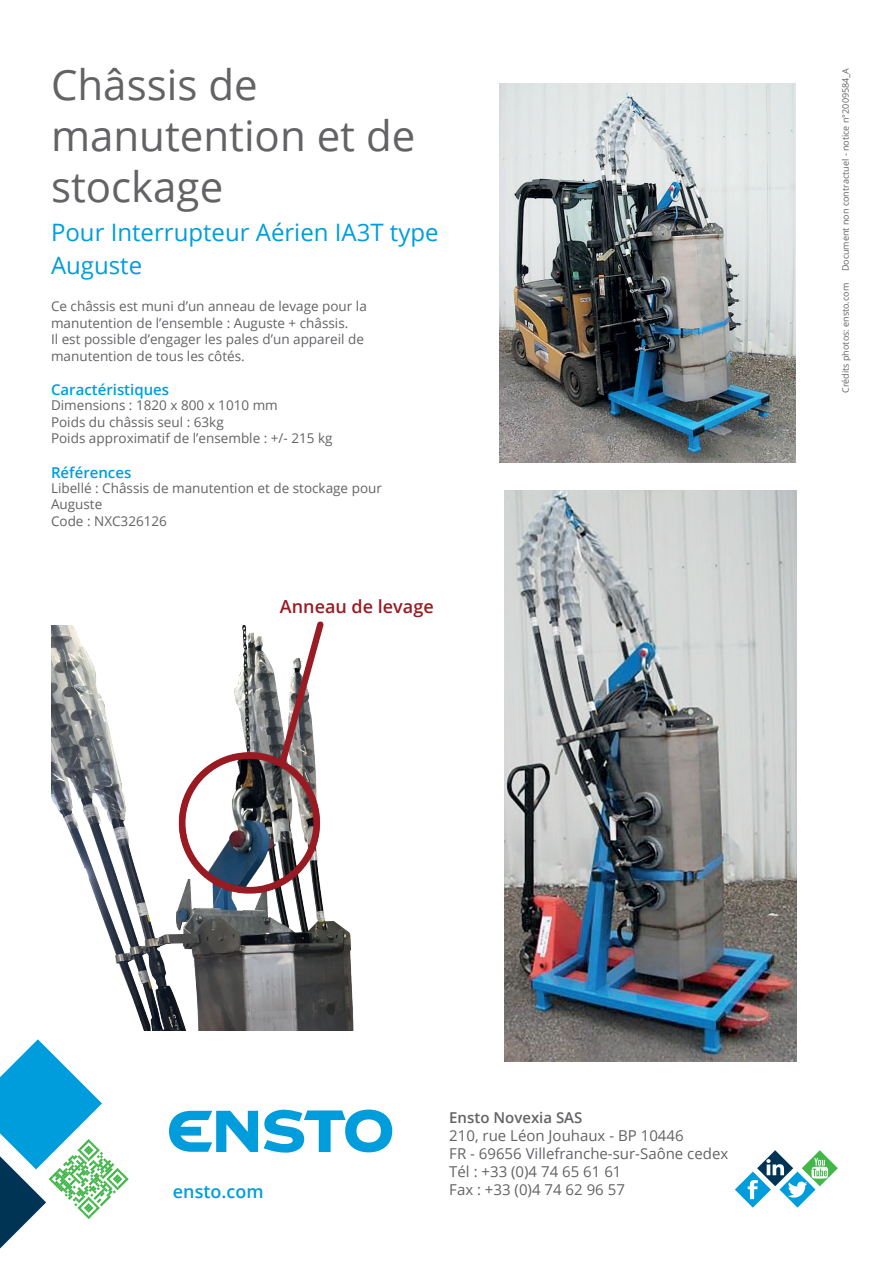
<style>
.page{position:relative;width:893px;height:1263px;background:#fff}
.page>*{position:absolute;margin:0;border:0;box-sizing:border-box;transform-origin:0 0}
.t1{font:42px/51px "Open Sans";color:#636366}
.t2{font:24px/33px "Open Sans";color:#009ddc}
.t3{font:600 18px "Open Sans";color:#991b23}
.t4{font:600 18px "Open Sans";color:#009ddc}
.t5{font:15px/18px "Open Sans";color:#636366}
.t6{font:600 15px "Open Sans";color:#009ddc}
.t7{font:600 15px "Open Sans";color:#636366}
.t8{font:13.5px/16.5px "Open Sans";color:#636366}
.t9{font:9px "Open Sans";color:#636366}
</style>
<div class="page">
<svg style="left:0;top:1039px;width:129px;height:210px"></svg>
<svg style="left:735px;top:1150px;width:103px;height:57px"></svg>
<svg style="left:169px;top:1111px;width:89px;height:41px"></svg>
<svg style="left:264px;top:1109px;width:128px;height:43px"></svg>
<img style="left:500px;top:84px;width:296px;height:379px">
<img style="left:51px;top:625px;width:303px;height:406px">
<img style="left:505px;top:491px;width:292px;height:571px">
<svg style="left:274px;top:621px;width:54px;height:151px"></svg>
<h1 class="t1" style="left:51px;top:58px;width:366px">Châssis de manutention et de stockage</h1>
<h2 class="t2" style="left:51px;top:215px;width:389px">Pour Interrupteur Aérien IA3T type<br>Auguste</h2>
<p class="t8" style="left:51px;top:298px;width:317px">Ce châssis est muni d’un anneau de levage pour la manutention de l’ensemble : Auguste + châssis.<br>Il est possible d’engager les pales d’un appareil de manutention de tous les côtés.</p>
<p class="t6" style="left:51px;top:379px;width:120px">Caractéristiques</p>
<p class="t8" style="left:51px;top:397px;width:283px">Dimensions : 1820 x 800 x 1010 mm<br>Poids du châssis seul : 63kg<br>Poids approximatif de l’ensemble : +/- 215 kg</p>
<p class="t6" style="left:51px;top:462px;width:82px">Références</p>
<p class="t8" style="left:51px;top:479px;width:332px">Libellé : Châssis de manutention et de stockage pour<br>Auguste<br>Code : NXC326126</p>
<h3 class="t3" style="left:280px;top:595px;width:155px">Anneau de levage</h3>
<p class="t9" style="left:839px;top:271px;width:205px;rotate:-90deg">Document non contractuel - notice n°2009584_A</p>
<p class="t9" style="left:839px;top:393px;width:112px;rotate:-90deg">Crédits photos: ensto.com</p>
<h3 class="t4" style="left:173px;top:1179px;width:92px">ensto.com</h3>
<p class="t7" style="left:449px;top:1107px;width:135px">Ensto Novexia SAS</p>
<p class="t5" style="left:449px;top:1126px;width:281px">210, rue Léon Jouhaux - BP 10446<br>FR - 69656 Villefranche-sur-Saône cedex<br>Tél : +33 (0)4 74 65 61 61<br>Fax : +33 (0)4 74 62 96 57</p>
</div>
